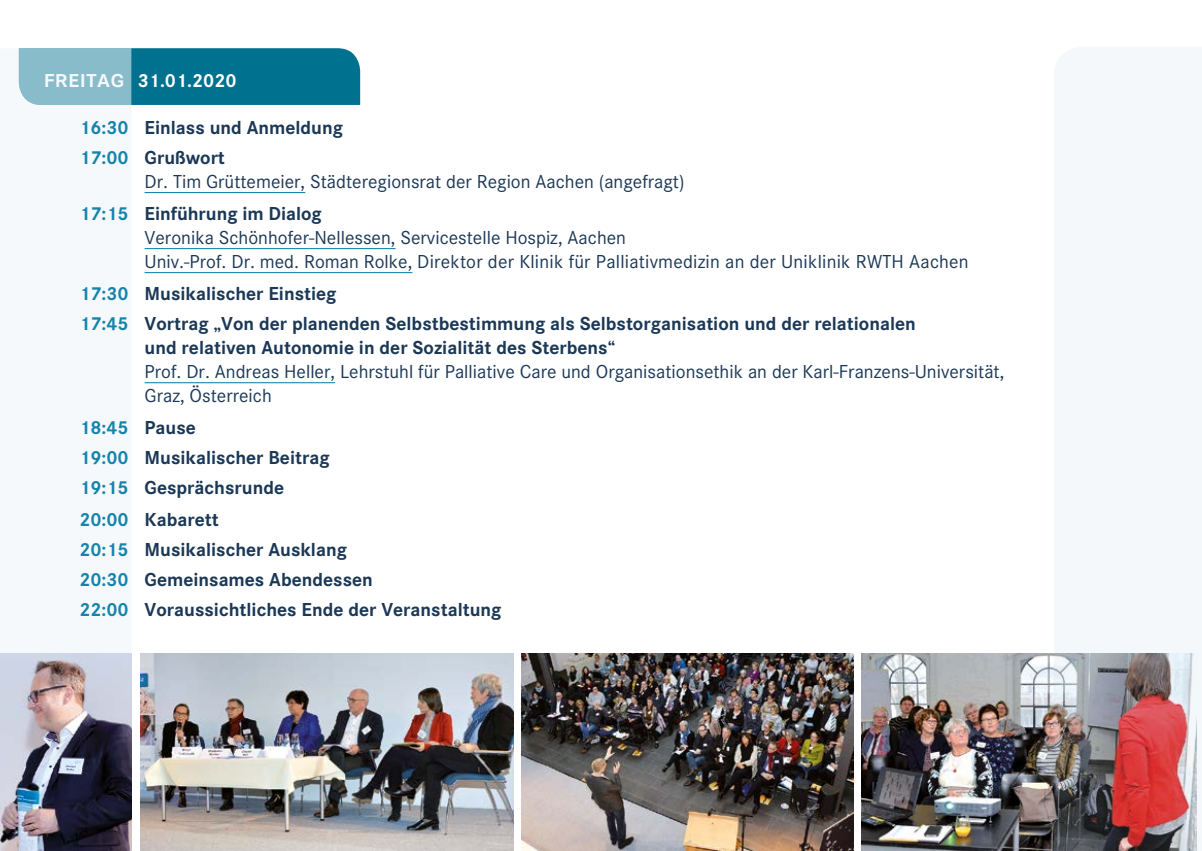
<style>
.page{position:relative;width:1202px;height:851px;background:#fff}
.page>*{position:absolute;margin:0;border:0;box-sizing:border-box;transform-origin:0 0}
.t1{font:700 19.6px/30px "Corporate S";color:#1b3856}
.t2{font:19.6px/24px "Corporate S";color:#1b3856}
.t3{font:700 19.6px "Corporate S";color:#fff}
.s1{font-family:"Corporate SSC";font-weight:600;font-size:26px}
.s2{color:#0079a5}
.s3{font-weight:700;color:#0079a5}
.s4{font-weight:700}
</style>
<div class="page">
<img style="left:862px;top:653px;width:192px;height:197px">
<img style="left:522px;top:653px;width:331px;height:197px">
<img style="left:140px;top:653px;width:373px;height:197px">
<svg style="left:1054px;top:47px;width:148px;height:803px;fill:#f4f8fb"></svg>
<hr style="left:145px;top:192px;width:160px;height:1px;background:#0079a5">
<hr style="left:145px;top:248px;width:251px;height:1px;background:#0079a5">
<hr style="left:145px;top:272px;width:267px;height:1px;background:#0079a5">
<hr style="left:145px;top:382px;width:190px;height:1px;background:#0079a5">
<div style="left:132px;top:48px;width:228px;height:57px;background:#00728f"></div>
<div style="left:18px;top:48px;width:114px;height:57px;background:#89bccb"></div>
<img style="left:0;top:653px;width:132px;height:197px">
<p class="t3" style="left:44px;top:70px;width:194px"><span class="s1">freitag</span> 31.01.2020</p>
<p class="t1" style="left:79px;top:112px;width:265px"><span class="s2">16:30</span> Einlass und Anmeldung<br><span class="s2">17:00</span> Grußwort</p>
<p class="t2" style="left:79px;top:165px;width:607px;line-height:32px;text-indent:65px">Dr. Tim Grüttemeier, Städteregionsrat der Region Aachen (angefragt)<br><span class="s3">17:15</span> <span class="s4">Einführung im Dialog</span></p>
<p class="t2" style="left:145px;top:225px;width:826px">Veronika Schönhofer-Nellessen, Servicestelle Hospiz, Aachen<br>Univ.-Prof. Dr. med. Roman Rolke, Direktor der Klinik für Palliativmedizin an der Uniklinik RWTH Aachen</p>
<p class="t1" style="left:79px;top:278px;width:838px"><span class="s2">17:30</span> Musikalischer Einstieg<br><span class="s2">17:45</span> Vortrag „Von der planenden Selbstbestimmung als Selbstorganisation und der relationalen</p>
<p class="t1" style="left:145px;top:332px;width:472px">und relativen Autonomie in der Sozialität des Sterbens“</p>
<p class="t2" style="left:145px;top:359px;width:861px">Prof. Dr. Andreas Heller, Lehrstuhl für Palliative Care und Organisationsethik an der Karl-Franzens-Universität,<br>Graz, Österreich</p>
<p class="t1" style="left:79px;top:412px;width:252px"><span class="s2">18:45</span> Pause<br><span class="s2">19:00</span> Musikalischer Beitrag<br><span class="s2">19:15</span> Gesprächsrunde</p>
<p class="t1" style="left:79px;top:504px;width:424px"><span class="s2">20:00</span> Kabarett<br><span class="s2">20:15</span> Musikalischer Ausklang<br><span class="s2">20:30</span> Gemeinsames Abendessen<br><span class="s2">22:00</span> Voraussichtliches Ende der Veranstaltung</p>
</div>
